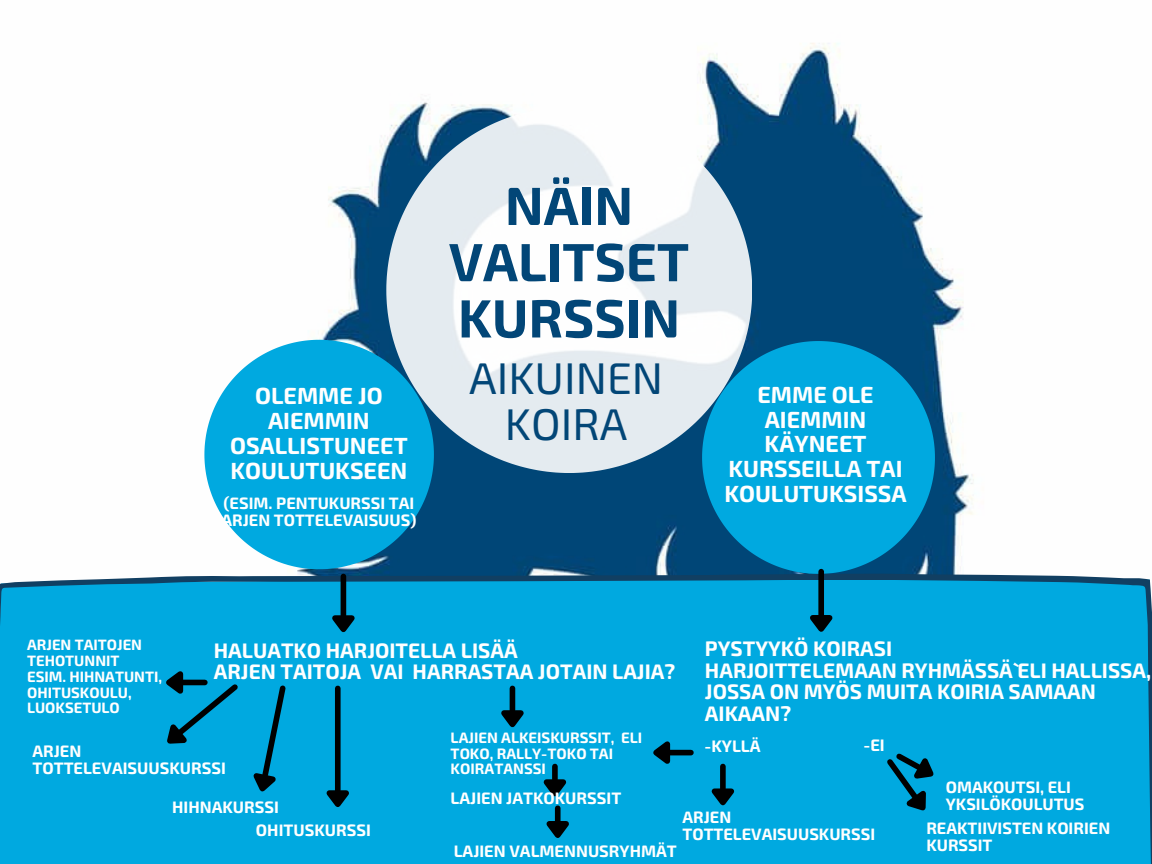
<style>
.page{position:relative;width:1152px;height:864px;background:#fff}
.page>*{position:absolute;margin:0;border:0;box-sizing:border-box;transform-origin:0 0}
.t1{font:700 53.85px/56.2px "Exo 2";color:#024677;text-align:center}
.t2{font:44.4px "Exo 2";color:#024677}
.t3{font:700 23.4px/24.8px "Exo 2";color:#fff;text-align:center}
.t4{font:700 21px/21.3px "Exo 2";color:#fff}
.t5{font:700 16.65px "Exo 2";color:#fff}
.t6{font:700 16.5px/16.8px "Exo 2";color:#fff}
.t7{font:700 15px/15.8px "Exo 2";color:#fff}
</style>
<div class="page">
<img style="left:297px;top:43px;width:677px;height:531px">
<svg style="left:204px;top:340px;width:230px;height:229px;background:#20addd"></svg>
<svg style="left:702px;top:341px;width:233px;height:233px;background:#0096cb"></svg>
<svg style="left:386px;top:107px;width:366px;height:366px;fill:#e4ebf0"></svg>
<div style="left:0;top:574px;width:1152px;height:290px;background:#00a9e0"></div>
<div style="left:341px;top:576px;width:5px;height:39px;background:#000"></div>
<svg style="left:324px;top:610px;width:36px;height:29px"></svg>
<div style="left:510px;top:688px;width:5px;height:22px;background:#000"></div>
<svg style="left:493px;top:705px;width:36px;height:29px"></svg>
<div style="left:818px;top:572px;width:6px;height:43px;background:#000"></div>
<svg style="left:802px;top:610px;width:36px;height:28px"></svg>
<div style="left:720px;top:767px;width:6px;height:21px;background:#000"></div>
<svg style="left:703px;top:783px;width:36px;height:29px"></svg>
<div style="left:670px;top:750px;width:21px;height:5px;background:#000"></div>
<svg style="left:647px;top:733px;width:28px;height:36px"></svg>
<svg style="left:882px;top:749px;width:65px;height:78px;background:#008bb9"></svg>
<div style="left:552px;top:767px;width:6px;height:12px;background:#000"></div>
<svg style="left:535px;top:774px;width:36px;height:29px"></svg>
<svg style="left:150px;top:663px;width:139px;height:138px;background:#0099cb"></svg>
<div style="left:335px;top:688px;width:6px;height:102px;background:#000"></div>
<svg style="left:318px;top:785px;width:36px;height:29px"></svg>
<div style="left:555px;top:808px;width:6px;height:13px;background:#000"></div>
<svg style="left:538px;top:816px;width:36px;height:29px"></svg>
<p class="t3" style="left:230px;top:381px;width:179px">OLEMME JO<br>AIEMMIN<br>OSALLISTUNEET<br>KOULUTUKSEEN</p>
<p class="t6" style="left:221px;top:493px;width:196px">(ESIM. PENTUKURSSI TAI<br>ARJEN TOTTELEVAISUUS)</p>
<p class="t1" style="left:449px;top:175px;width:242px">NÄIN<br>VALITSET<br>KURSSIN</p>
<p class="t2" style="left:469px;top:350px;width:195px">AIKUINEN</p>
<p class="t2" style="left:505px;top:396px;width:124px">KOIRA</p>
<p class="t3" style="left:724px;top:381px;width:184px">EMME OLE<br>AIEMMIN<br>KÄYNEET<br>KURSSEILLA TAI<br>KOULUTUKSISSA</p>
<p class="t7" style="left:27px;top:636px;width:117px">ARJEN TAITOJEN<br>TEHOTUNNIT</p>
<p class="t7" style="left:27px;top:668px;width:137px">ESIM. HIHNATUNTI,<br>OHITUSKOULU,<br>LUOKSETULO</p>
<p class="t4" style="left:214px;top:639px;width:305px">HALUATKO HARJOITELLA LISÄÄ</p>
<p class="t4" style="left:214px;top:660px;width:463px">ARJEN TAITOJA VAI HARRASTAA JOTAIN LAJIA?</p>
<p class="t6" style="left:32px;top:742px;width:51px">ARJEN</p>
<p class="t6" style="left:32px;top:759px;width:195px">TOTTELEVAISUUSKURSSI</p>
<p class="t7" style="left:451px;top:729px;width:193px">LAJIEN ALKEISKURSSIT, ELI</p>
<p class="t7" style="left:451px;top:745px;width:164px">TOKO, RALLY-TOKO TAI</p>
<p class="t7" style="left:451px;top:760px;width:97px">KOIRATANSSI</p>
<p class="t4" style="left:705px;top:637px;width:189px">PYSTYYKÖ KOIRASI</p>
<p class="t4" style="left:705px;top:659px;width:448px">HARJOITTELEMAAN RYHMÄSSÄ`ELI HALLISSA,<br>JOSSA ON MYÖS MUITA KOIRIA SAMAAN<br>AIKAAN?</p>
<p class="t5" style="left:863px;top:735px;width:23px">-EI</p>
<p class="t5" style="left:705px;top:735px;width:58px">-KYLLÄ</p>
<p class="t6" style="left:172px;top:798px;width:108px">HIHNAKURSSI</p>
<p class="t6" style="left:256px;top:821px;width:116px">OHITUSKURSSI</p>
<p class="t6" style="left:451px;top:789px;width:172px">LAJIEN JATKOKURSSIT</p>
<p class="t6" style="left:682px;top:808px;width:50px">ARJEN</p>
<p class="t6" style="left:682px;top:825px;width:194px">TOTTELEVAISUUSKURSSI</p>
<p class="t6" style="left:454px;top:842px;width:225px">LAJIEN VALMENNUSRYHMÄT</p>
<p class="t6" style="left:946px;top:778px;width:140px">OMAKOUTSI, ELI<br>YKSILÖKOULUTUS</p>
<p class="t6" style="left:926px;top:819px;width:185px">REAKTIIVISTEN KOIRIEN<br>KURSSIT</p>
</div>
